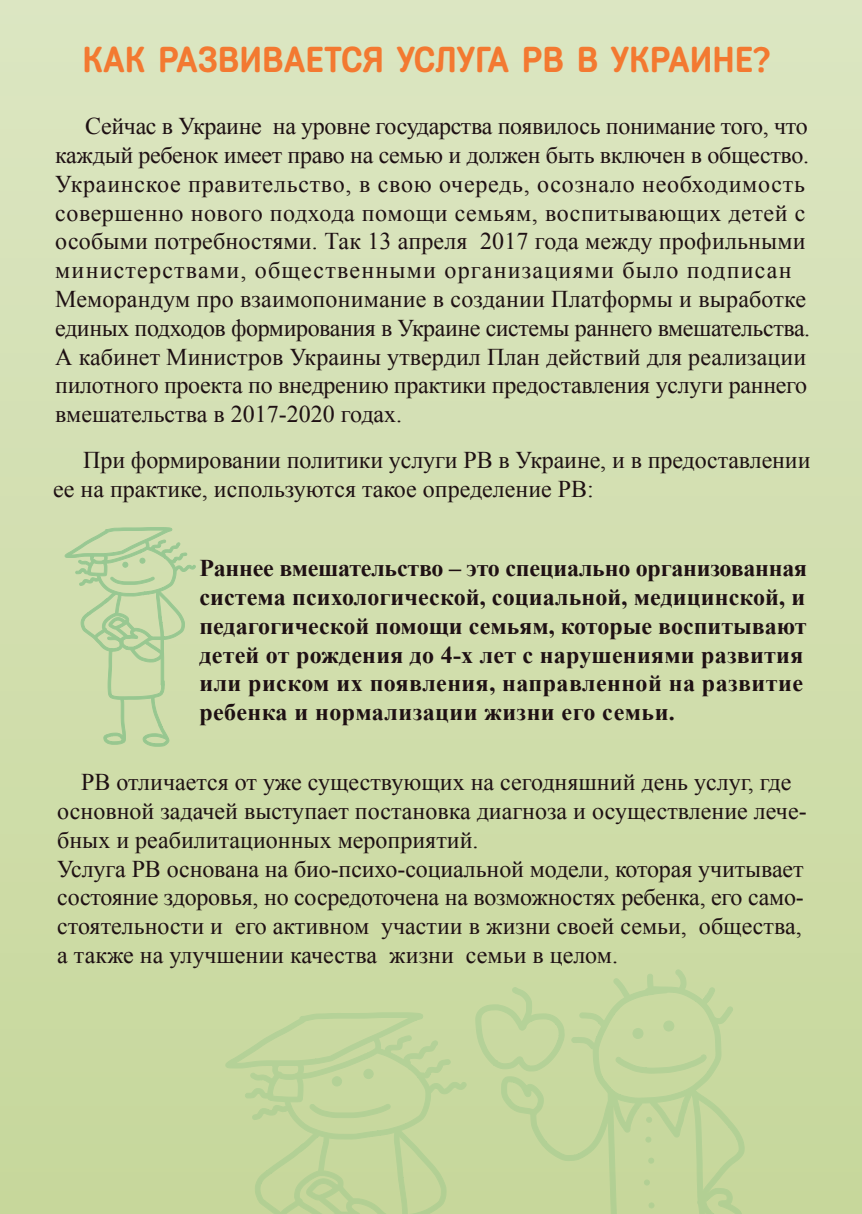
<style>
.page{position:relative;width:862px;height:1214px;background:#fff}
.page>*{position:absolute;margin:0;border:0;box-sizing:border-box;transform-origin:0 0}
.t1{font:700 36px "Fregat";color:#f37931}
.t2{font:24px/28.8px "Times New Roman";color:#1e1013}
.t3{font:700 24px/28.8px "Times New Roman";letter-spacing:.005em;color:#1e1013}
</style>
<div class="page">
<div style="left:0;top:0;width:862px;height:1213px;background:linear-gradient(to bottom,#dce6c2,#c7d79b)"></div>
<svg style="left:65px;top:527px;width:131px;height:219px;background:#c6daa8"></svg>
<svg style="left:475px;top:969px;width:269px;height:243px;background:#c4d79d"></svg>
<svg style="left:225px;top:1012px;width:242px;height:200px;background:#c3d69c"></svg>
<h1 class="t1" style="left:83px;top:40px;width:689px">КАК РАЗВИВАЕТСЯ УСЛУГА РВ В УКРАИНЕ?</h1>
<p class="t2" style="left:55px;top:111px;width:756px;text-indent:30px">Сейчас в Украине на уровне государства появилось понимание того, что каждый ребенок имеет право на семью и должен быть включен в общество.<br>Украинское правительство, в свою очередь, осознало необходимость совершенно нового подхода помощи семьям, воспитывающих детей с особыми потребностями. Так 13 апреля 2017 года между профильными министерствами, общественными организациями было подписан Меморандум про взаимопонимание в создании Платформы и выработке единых подходов формирования в Украине системы раннего вмешательства.<br>А кабинет Министров Украины утвердил План действий для реализации пилотного проекта по внедрению практики предоставления услуги раннего вмешательства в 2017-2020 годах.</p>
<p class="t2" style="left:53px;top:444px;width:759px;text-indent:30px">При формировании политики услуги РВ в Украине, и в предоставлении ее на практике, используются такое определение РВ:</p>
<p class="t3" style="left:199px;top:553px;width:609px">Раннее вмешательство – это специально организованная система психологической, социальной, медицинской, и педагогической помощи семьям, которые воспитывают детей от рождения до 4-х лет с нарушениями развития или риском их появления, направленной на развитие ребенка и нормализации жизни его семьи.</p>
<p class="t2" style="left:57px;top:767px;width:751px;text-indent:24px">РВ отличается от уже существующих на сегодняшний день услуг, где основной задачей выступает постановка диагноза и осуществление лече&shy;бных и реабилитационных мероприятий.<br>Услуга РВ основана на био-психо-социальной модели, которая учитывает состояние здоровья, но сосредоточена на возможностях ребенка, его само&shy;стоятельности и его активном участии в жизни своей семьи, общества, а также на улучшении качества жизни семьи в целом.</p>
</div>
